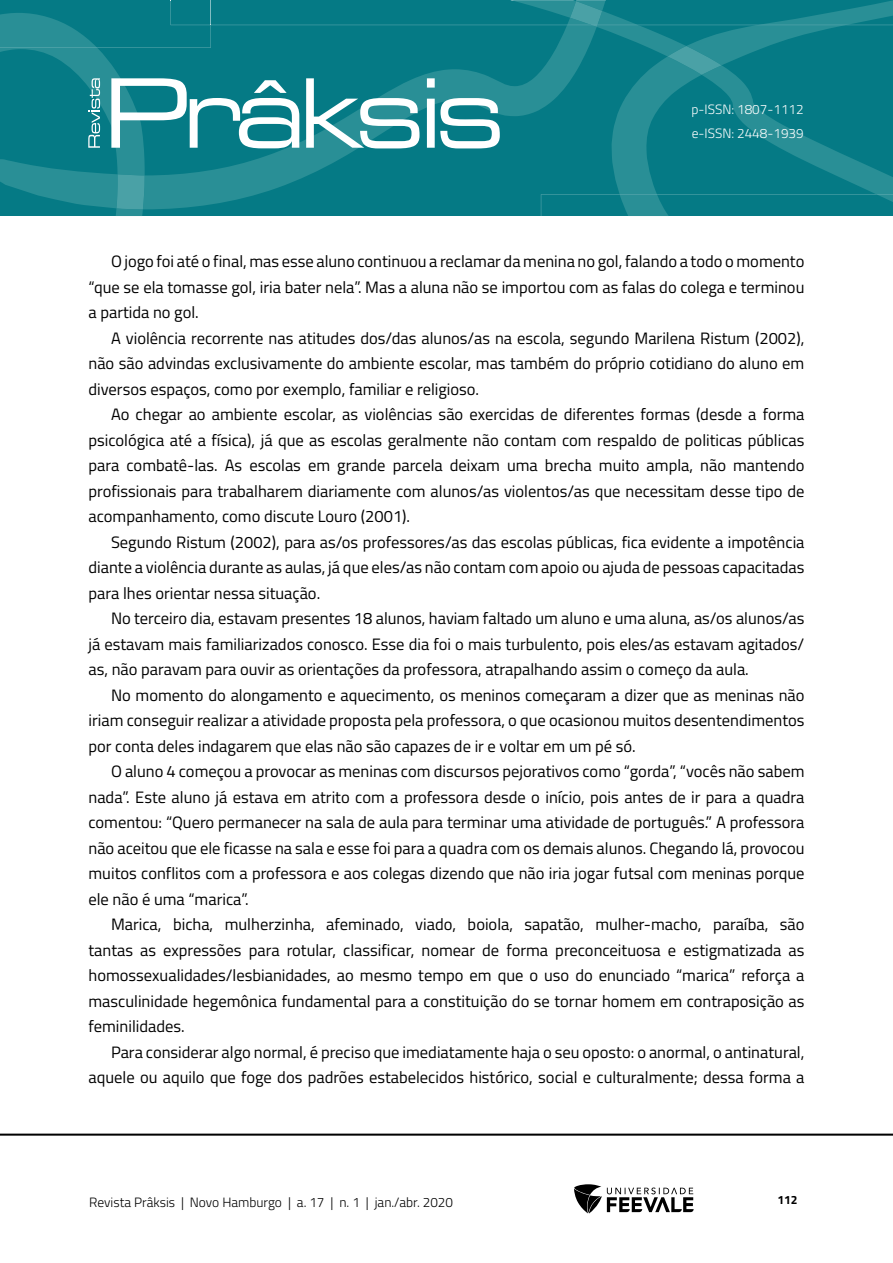
<style>
.page{position:relative;width:893px;height:1263px;background:#fff}
.page>*{position:absolute;margin:0;border:0;box-sizing:border-box;transform-origin:0 0}
.Corpo_de_texto{font:16.5px/25.5px "Titillium Web";color:#000;text-align:justify}
.t1{font:300 13.5px "Titillium Web";color:#000}
.t2{font:300 13.5px/24px "Titillium Web";color:#fff}
.t3{font:700 12px "Titillium Web";color:#000}
</style>
<div class="page">
<hr style="left:0;top:1133px;width:893px;height:3px;background:#000">
<svg style="left:574px;top:1184px;width:120px;height:29px"></svg>
<svg style="left:0;top:0;width:893px;height:216px;background:#19858e"></svg>
<p class="t2" style="left:691px;top:97px;width:114px">p-ISSN: 1807-1112 e-ISSN: 2448-1939</p>
<p class="Corpo_de_texto" style="left:88px;top:248px;width:717px;text-indent:22px">O jogo foi até o final, mas esse aluno continuou a reclamar da menina no gol, falando a todo o momento “que se ela tomasse gol, iria bater nela”. Mas a aluna não se importou com as falas do colega e terminou a partida no gol.</p>
<p class="Corpo_de_texto" style="left:88px;top:324px;width:717px;text-indent:22px">A violência recorrente nas atitudes dos/das alunos/as na escola, segundo Marilena Ristum (2002), não são advindas exclusivamente do ambiente escolar, mas também do próprio cotidiano do aluno em diversos espaços, como por exemplo, familiar e religioso.</p>
<p class="Corpo_de_texto" style="left:88px;top:401px;width:717px;text-indent:22px">Ao chegar ao ambiente escolar, as violências são exercidas de diferentes formas (desde a forma psicológica até a física), já que as escolas geralmente não contam com respaldo de politicas públicas para combatê-las. As escolas em grande parcela deixam uma brecha muito ampla, não mantendo profissionais para trabalharem diariamente com alunos/as violentos/as que necessitam desse tipo de acompanhamento, como discute Louro (2001).</p>
<p class="Corpo_de_texto" style="left:88px;top:528px;width:717px;text-indent:22px">Segundo Ristum (2002), para as/os professores/as das escolas públicas, fica evidente a impotência diante a violência durante as aulas, já que eles/as não contam com apoio ou ajuda de pessoas capacitadas para lhes orientar nessa situação.</p>
<p class="Corpo_de_texto" style="left:88px;top:605px;width:717px;text-indent:22px">No terceiro dia, estavam presentes 18 alunos, haviam faltado um aluno e uma aluna, as/os alunos/as já estavam mais familiarizados conosco. Esse dia foi o mais turbulento, pois eles/as estavam agitados/ as, não paravam para ouvir as orientações da professora, atrapalhando assim o começo da aula.</p>
<p class="Corpo_de_texto" style="left:88px;top:681px;width:717px;text-indent:22px">No momento do alongamento e aquecimento, os meninos começaram a dizer que as meninas não iriam conseguir realizar a atividade proposta pela professora, o que ocasionou muitos desentendimentos por conta deles indagarem que elas não são capazes de ir e voltar em um pé só.</p>
<p class="Corpo_de_texto" style="left:88px;top:758px;width:717px;text-indent:22px">O aluno 4 começou a provocar as meninas com discursos pejorativos como “gorda”, “vocês não sabem nada”. Este aluno já estava em atrito com a professora desde o início, pois antes de ir para a quadra comentou: “Quero permanecer na sala de aula para terminar uma atividade de português.” A professora não aceitou que ele ficasse na sala e esse foi para a quadra com os demais alunos. Chegando lá, provocou muitos conflitos com a professora e aos colegas dizendo que não iria jogar futsal com meninas porque ele não é uma “marica”.</p>
<p class="Corpo_de_texto" style="left:88px;top:911px;width:717px;text-indent:22px">Marica, bicha, mulherzinha, afeminado, viado, boiola, sapatão, mulher-macho, paraíba, são tantas as expressões para rotular, classificar, nomear de forma preconceituosa e estigmatizada as homossexualidades/lesbianidades, ao mesmo tempo em que o uso do enunciado “marica” reforça a masculinidade hegemônica fundamental para a constituição do se tornar homem em contraposição as feminilidades.</p>
<p class="Corpo_de_texto" style="left:88px;top:1038px;width:717px;text-align:right">Para considerar algo normal, é preciso que imediatamente haja o seu oposto: o anormal, o antinatural, aquele ou aquilo que foge dos padrões estabelecidos histórico, social e culturalmente; dessa forma a</p>
<p class="t1" style="left:89px;top:1192px;width:365px">Revista Prâksis | Novo Hamburgo | a. 17 | n. 1 | jan./abr. 2020</p>
<p class="t3" style="left:777px;top:1190px;width:22px">112</p>
</div>
